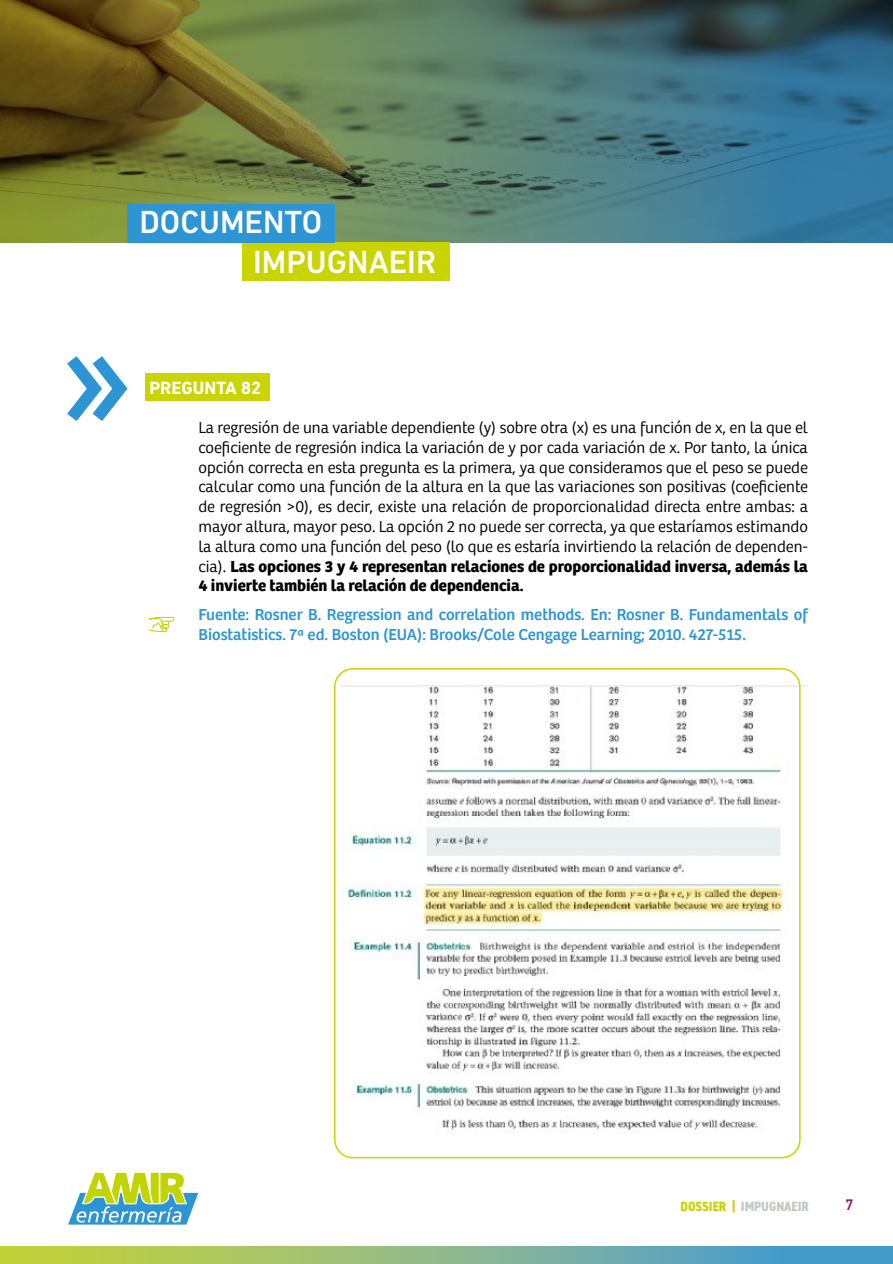
<style>
.page{position:relative;width:893px;height:1264px;background:#fff}
.page>*{position:absolute;margin:0;border:0;box-sizing:border-box;transform-origin:0 0}
.t1{font:500 32.55px "DIN Next LT Pro";color:#fff}
.t2{font:700 18px "DIN Next LT Pro";color:#fff}
.t3{font:300 16.5px/19.8px "AMIR Bree";color:#000;text-align:justify}
.t4{font:16.5px/19.8px "AMIR Bree";color:#2d95d3}
.t5{font:500 15.6px "DIN Next LT Pro";color:#891c5e}
.t6{font:800 condensed 13.5px "DIN2014";color:#c2cac4}
.s1{font-weight:700}
.s2{color:#cad400}
</style>
<div class="page">
<svg style="left:0;top:1246px;width:892px;height:17px;background:#88b68a"></svg>
<img style="left:0;top:0;width:892px;height:242px">
<div style="left:145px;top:373px;width:124px;height:27px;background:#cad400"></div>
<svg style="left:68px;top:1172px;width:130px;height:52px"></svg>
<div style="left:242px;top:242px;width:207px;height:38px;background:#cad400"></div>
<div style="left:127px;top:204px;width:208px;height:38px;background:#2d95d3"></div>
<svg style="left:148px;top:617px;width:27px;height:15px"></svg>
<svg style="left:67px;top:356px;width:61px;height:65px"></svg>
<img style="left:341px;top:685px;width:466px;height:463px">
<div style="left:334px;top:668px;width:466px;height:490px;border:2px solid #cad400;border-radius:18px"></div>
<h1 class="t1" style="left:139px;top:203px;width:184px">DOCUMENTO</h1>
<h1 class="t1" style="left:253px;top:243px;width:185px">IMPUGNAEIR</h1>
<p class="t2" style="left:149px;top:377px;width:113px">PREGUNTA 82</p>
<p class="t3" style="left:198px;top:418px;width:611px">La regresión de una variable dependiente (y) sobre otra (x) es una función de x, en la que el coeficiente de regresión indica la variación de y por cada variación de x. Por tanto, la única opción correcta en esta pregunta es la primera, ya que consideramos que el peso se puede calcular como una función de la altura en la que las variaciones son positivas (coeficiente de regresión &gt;0), es decir, existe una relación de proporcionalidad directa entre ambas: a mayor altura, mayor peso. La opción 2 no puede ser correcta, ya que estaríamos estimando la altura como una función del peso (lo que es estaría invirtiendo la relación de dependen&shy;cia). <span class="s1">Las opciones 3 y 4 representan relaciones de proporcionalidad inversa, además la 4 invierte también la relación de dependencia.</span></p>
<p class="t4" style="left:198px;top:604px;width:611px">Fuente: Rosner B. Regression and correlation methods. En: Rosner B. Fundamentals of<br>Biostatistics. 7ª ed. Boston (EUA): Brooks/Cole Cengage Learning; 2010. 427-515.</p>
<p class="t6" style="left:680px;top:1196px;width:130px"><span class="s2">DOSSIER |</span> IMPUGNAEIR</p>
<p class="t5" style="left:845px;top:1195px;width:10px">7</p>
</div>
